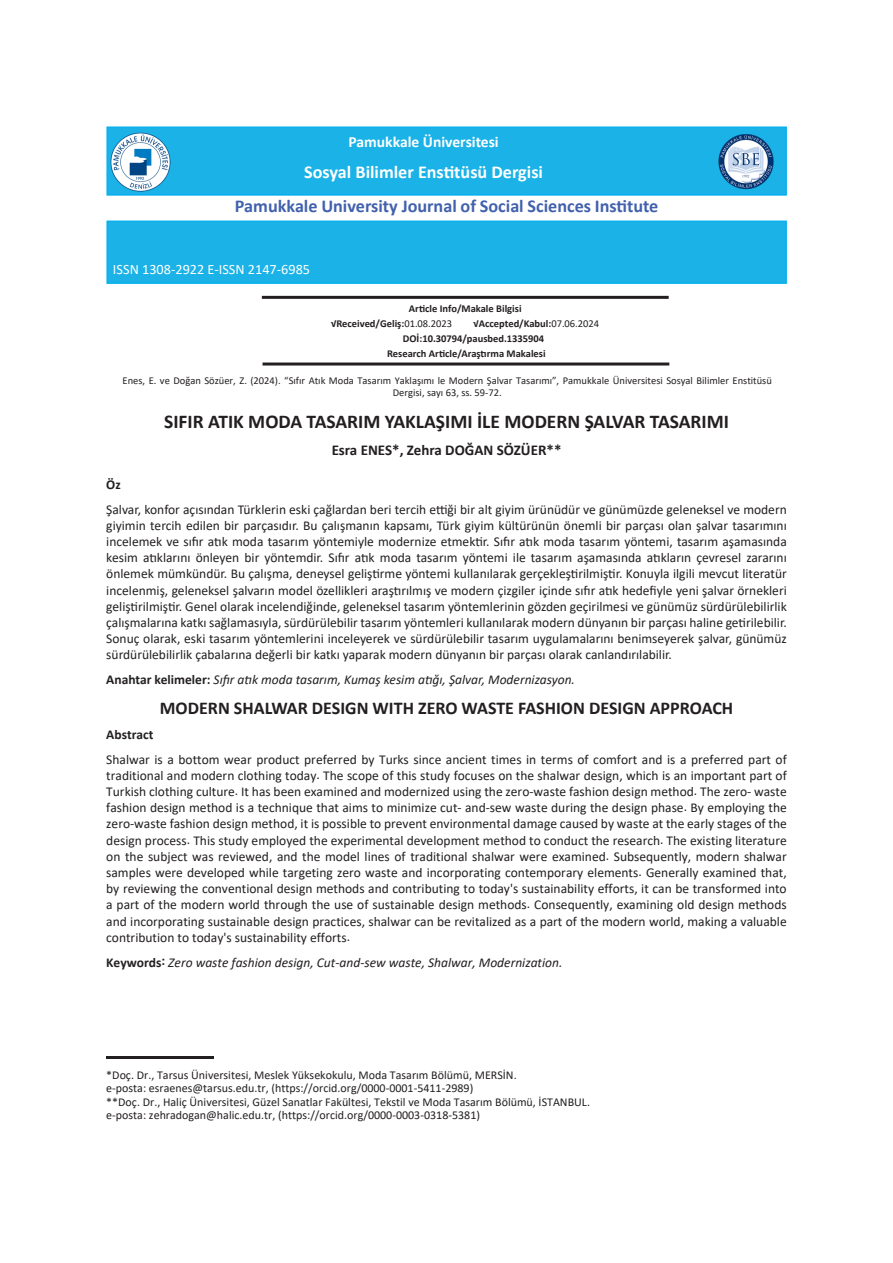
<style>
.page{position:relative;width:893px;height:1263px;background:#fff}
.page>*{position:absolute;margin:0;border:0;box-sizing:border-box;transform-origin:0 0}
.t1{font:700 19.5px "Calibri";color:#231f20}
.t2{font:700 18.15px "Calibri";color:#4161ad}
.t3{font:700 18.15px "Calibri";color:#fff}
.t4{font:700 18px "Calibri";color:#231f20}
.t5{font:700 15.6px "Calibri";color:#fff}
.t6{font:700 15px "Calibri";color:#231f20}
.t7{font:14.25px "Calibri";color:#fff}
.t8{font:13.5px/16.2px "Calibri";color:#231f20;text-align:justify}
.t9{font:italic 13.5px "Calibri";color:#231f20}
.t10{font:700 13.5px "Calibri";color:#231f20}
.t11{font:12px/13.5px "Calibri";color:#231f20}
.t12{font:10.5px/12px "Calibri";color:#231f20;text-align:center}
.t13{font:700 10.5px/15px "Calibri";color:#231f20}
.s1{font-weight:400}
.s2{font-weight:700;font-style:normal}
</style>
<div class="page">
<hr style="left:106px;top:1056px;width:108px;height:2px;background:#231f20">
<hr style="left:262px;top:296px;width:407px;height:3px;background:#231f20">
<hr style="left:263px;top:362px;width:406px;height:3px;background:#231f20">
<div style="left:106px;top:221px;width:681px;height:63px;background:#1ab2e7;border:1px solid #00aeef"></div>
<div style="left:106px;top:126px;width:681px;height:70px;background:#1ab2e7;border:1px solid #00aeef"></div>
<img style="left:718px;top:134px;width:56px;height:56px">
<img style="left:111px;top:132px;width:59px;height:59px">
<p class="t5" style="left:349px;top:130px;width:152px">Pamukkale Üniversitesi</p>
<h2 class="t3" style="left:304px;top:159px;width:240px">Sosyal Bilimler Enstitüsü Dergisi</h2>
<h2 class="t2" style="left:235px;top:193px;width:425px">Pamukkale University Journal of Social Sciences Institute</h2>
<p class="t7" style="left:113px;top:259px;width:199px">ISSN 1308-2922 E-ISSN 2147-6985</p>
<p class="t13" style="left:331px;top:301px;width:192px;text-indent:78px">Article Info/Makale Bilgisi √Received/Geliş:<span class="s1">01.08.2023</span></p>
<p class="t13" style="left:474px;top:316px;width:127px">√Accepted/Kabul:<span class="s1">07.06.2024</span></p>
<p class="t13" style="left:403px;top:331px;width:143px">DOİ:10.30794/pausbed.1335904</p>
<p class="t13" style="left:387px;top:346px;width:160px">Research Article/Araştırma Makalesi</p>
<p class="t12" style="left:123px;top:374px;width:651px">Enes, E. ve Doğan Sözüer, Z. (2024). “Sıfır Atık Moda Tasarım Yaklaşımı le Modern Şalvar Tasarımı”, Pamukkale Üniversitesi Sosyal Bilimler Enstitüsü<br>Dergisi, sayı 63, ss. 59-72.</p>
<h1 class="t1" style="left:164px;top:408px;width:566px">SIFIR ATIK MODA TASARIM YAKLAŞIMI İLE MODERN ŞALVAR TASARIMI</h1>
<p class="t6" style="left:332px;top:440px;width:231px">Esra ENES*, Zehra DOĞAN SÖZÜER**</p>
<p class="t10" style="left:106px;top:475px;width:16px">Öz</p>
<p class="t8" style="left:106px;top:501px;width:682px">Şalvar, konfor açısından Türklerin eski çağlardan beri tercih ettiği bir alt giyim ürünüdür ve günümüzde geleneksel ve modern giyimin tercih edilen bir parçasıdır. Bu çalışmanın kapsamı, Türk giyim kültürünün önemli bir parçası olan şalvar tasarımını incelemek ve sıfır atık moda tasarım yöntemiyle modernize etmektir. Sıfır atık moda tasarım yöntemi, tasarım aşamasında kesim atıklarını önleyen bir yöntemdir. Sıfır atık moda tasarım yöntemi ile tasarım aşamasında atıkların çevresel zararını önlemek mümkündür. Bu çalışma, deneysel geliştirme yöntemi kullanılarak gerçekleştirilmiştir. Konuyla ilgili mevcut literatür incelenmiş, geleneksel şalvarın model özellikleri araştırılmış ve modern çizgiler içinde sıfır atık hedefiyle yeni şalvar örnekleri geliştirilmiştir. Genel olarak incelendiğinde, geleneksel tasarım yöntemlerinin gözden geçirilmesi ve günümüz sürdürülebilirlik çalışmalarına katkı sağlamasıyla, sürdürülebilir tasarım yöntemleri kullanılarak modern dünyanın bir parçası haline getirilebilir.<br>Sonuç olarak, eski tasarım yöntemlerini inceleyerek ve sürdürülebilir tasarım uygulamalarını benimseyerek şalvar, günümüz sürdürülebilirlik çabalarına değerli bir katkı yaparak modern dünyanın bir parçası olarak canlandırılabilir.</p>
<p class="t9" style="left:106px;top:670px;width:470px"><span class="s2">Anahtar kelimeler:</span> Sıfır atık moda tasarım, Kumaş kesim atığı, Şalvar, Modernizasyon.</p>
<h3 class="t4" style="left:160px;top:695px;width:575px">MODERN SHALWAR DESIGN WITH ZERO WASTE FASHION DESIGN APPROACH</h3>
<p class="t10" style="left:106px;top:725px;width:49px">Abstract</p>
<p class="t8" style="left:106px;top:751px;width:682px">Shalwar is a bottom wear product preferred by Turks since ancient times in terms of comfort and is a preferred part of traditional and modern clothing today. The scope of this study focuses on the shalwar design, which is an important part of Turkish clothing culture. It has been examined and modernized using the zero-waste fashion design method. The zero- waste fashion design method is a technique that aims to minimize cut- and-sew waste during the design phase. By employing the zero-waste fashion design method, it is possible to prevent environmental damage caused by waste at the early stages of the design process. This study employed the experimental development method to conduct the research. The existing literature on the subject was reviewed, and the model lines of traditional shalwar were examined. Subsequently, modern shalwar samples were developed while targeting zero waste and incorporating contemporary elements. Generally examined that, by reviewing the conventional design methods and contributing to today's sustainability efforts, it can be transformed into a part of the modern world through the use of sustainable design methods. Consequently, examining old design methods and incorporating sustainable design practices, shalwar can be revitalized as a part of the modern world, making a valuable contribution to today's sustainability efforts.</p>
<p class="t9" style="left:106px;top:953px;width:458px"><span class="s2">Keywords:</span> Zero waste fashion design, Cut-and-sew waste, Shalwar, Modernization.</p>
<p class="t11" style="left:106px;top:1068px;width:485px">*Doç. Dr., Tarsus Üniversitesi, Meslek Yüksekokulu, Moda Tasarım Bölümü, MERSİN.<br>e-posta: esraenes@tarsus.edu.tr, (https://orcid.org/0000-0001-5411-2989)<br>**Doç. Dr., Haliç Üniversitesi, Güzel Sanatlar Fakültesi, Tekstil ve Moda Tasarım Bölümü, İSTANBUL. e-posta: zehradogan@halic.edu.tr, (https://orcid.org/0000-0003-0318-5381)</p>
</div>
